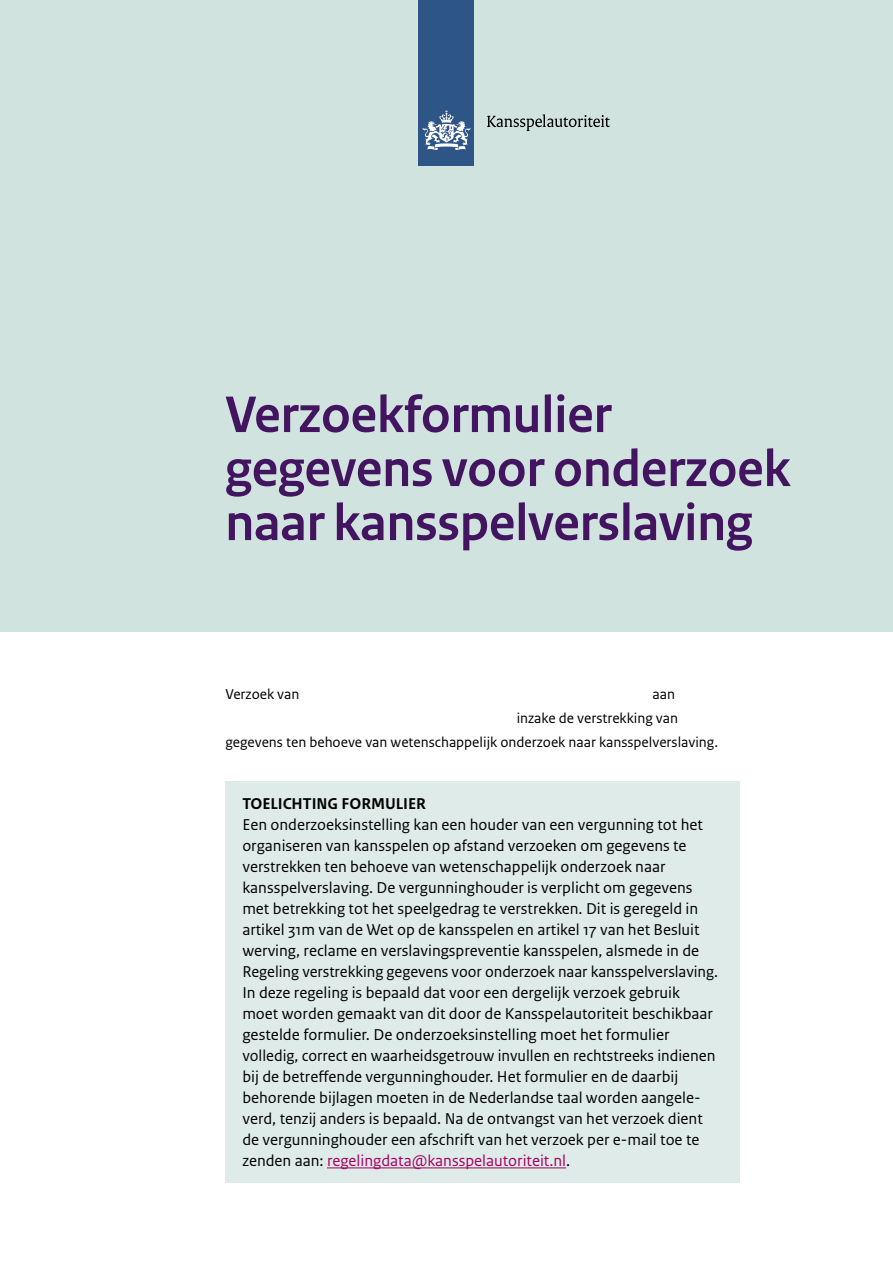
<style>
.page{position:relative;width:893px;height:1263px;background:#fff}
.page>*{position:absolute;margin:0;border:0;box-sizing:border-box;transform-origin:0 0}
._4_Kop_1{font:700 54px/54px "Rijksoverheid Sans Heading";color:#43145f}
._12_Kader_plat_copy{font:16.5px/21px "Rijksoverheid Sans Text";color:#000}
._12_Kader_plat_copy-2{font:700 16.5px "Rijksoverheid Sans Text";color:#000}
._0_Platte_tekst{font:15px "Rijksoverheid Sans Text";color:#000}
.s1{color:#a90061}
</style>
<div class="page">
<div style="left:0;top:0;width:893px;height:631px;background:#d0e3de"></div>
<div style="left:419px;top:0;width:55px;height:166px;background:#2d5586"></div>
<svg style="left:423px;top:110px;width:47px;height:40px"></svg>
<svg style="left:487px;top:114px;width:123px;height:17px"></svg>
<div style="left:225px;top:781px;width:515px;height:44px;background:#deebe8"></div>
<div style="left:225px;top:802px;width:515px;height:191px;background:#deebe8"></div>
<div style="left:225px;top:970px;width:515px;height:212px;background:#deebe8"></div>
<hr style="left:327px;top:1167px;width:239px;height:1px;background:#a90061">
<h1 class="_4_Kop_1" style="left:225px;top:389px;width:567px">Verzoekformulier gegevens voor onderzoek naar kansspelverslaving</h1>
<p class="_0_Platte_tekst" style="left:225px;top:686px;width:76px">Verzoek van</p>
<p class="_0_Platte_tekst" style="left:653px;top:686px;width:24px">aan</p>
<p class="_0_Platte_tekst" style="left:517px;top:710px;width:163px">inzake de verstrekking van</p>
<p class="_0_Platte_tekst" style="left:225px;top:734px;width:494px">gegevens ten behoeve van wetenschappelijk onderzoek naar kansspelverslaving.</p>
<p class="_12_Kader_plat_copy-2" style="left:242px;top:794px;width:185px">TOELICHTING FORMULIER</p>
<p class="_12_Kader_plat_copy" style="left:242px;top:814px;width:477px">Een onderzoeksinstelling kan een houder van een vergunning tot het organiseren van kansspelen op afstand verzoeken om gegevens te verstrekken ten behoeve van wetenschappelijk onderzoek naar kansspelverslaving. De vergunninghouder is verplicht om gegevens met betrekking tot het speelgedrag te verstrekken. Dit is geregeld in artikel 31m van de Wet op de kansspelen en artikel 17 van het Besluit werving, reclame en verslavingspreventie kansspelen, alsmede in de Regeling verstrekking gegevens voor onderzoek naar kansspelverslaving.</p>
<p class="_12_Kader_plat_copy" style="left:242px;top:982px;width:475px">In deze regeling is bepaald dat voor een dergelijk verzoek gebruik moet worden gemaakt van dit door de Kansspelautoriteit beschikbaar gestelde formulier. De onderzoeksinstelling moet het formulier volledig, correct en waarheidsgetrouw invullen en rechtstreeks indienen bij de betreffende vergunninghouder. Het formulier en de daarbij behorende bijlagen moeten in de Nederlandse taal worden aangele&shy;verd, tenzij anders is bepaald. Na de ontvangst van het verzoek dient de vergunninghouder een afschrift van het verzoek per e-mail toe te zenden aan: <span class="s1">regelingdata@kansspelautoriteit.nl</span>.</p>
</div>
